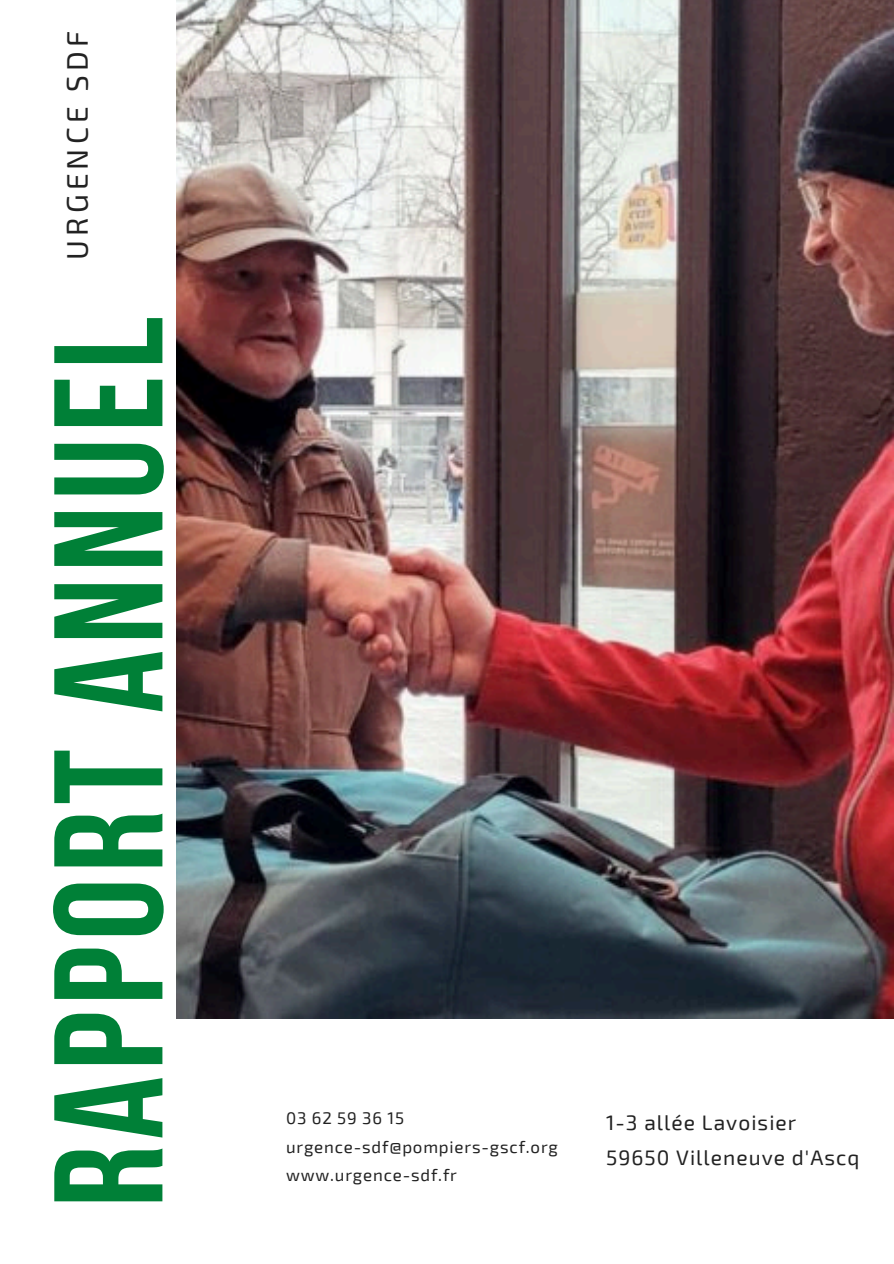
<style>
.page{position:relative;width:894px;height:1264px;background:#fff}
.page>*{position:absolute;margin:0;border:0;box-sizing:border-box;transform-origin:0 0}
.t1{font:700 154.35px "Bebas Neue";letter-spacing:.04em;color:#008037}
.t2{font:29.85px "Exo 2";letter-spacing:.14em;color:#222}
.t3{font:21px/34.8px "Exo 2";letter-spacing:.05em;color:#222}
.t4{font:16.8px/28.2px "Exo 2";letter-spacing:.05em;color:#222}
</style>
<div class="page">
<img style="left:176px;top:0;width:717px;height:1018px">
<h1 class="t2" style="left:58px;top:260px;width:231px;rotate:-90deg">URGENCE SDF</h1>
<h2 class="t1" style="left:47px;top:1207px;width:892px;rotate:-90deg">RAPPORT ANNUEL</h2>
<p class="t4" style="left:286px;top:1103px;width:119px">03 62 59 36 15</p>
<p class="t4" style="left:286px;top:1131px;width:273px">urgence-sdf@pompiers-gscf.org www.urgence-sdf.fr</p>
<h3 class="t3" style="left:606px;top:1104px;width:255px">1-3 allée Lavoisier<br>59650 Villeneuve d'Ascq</h3>
</div>
